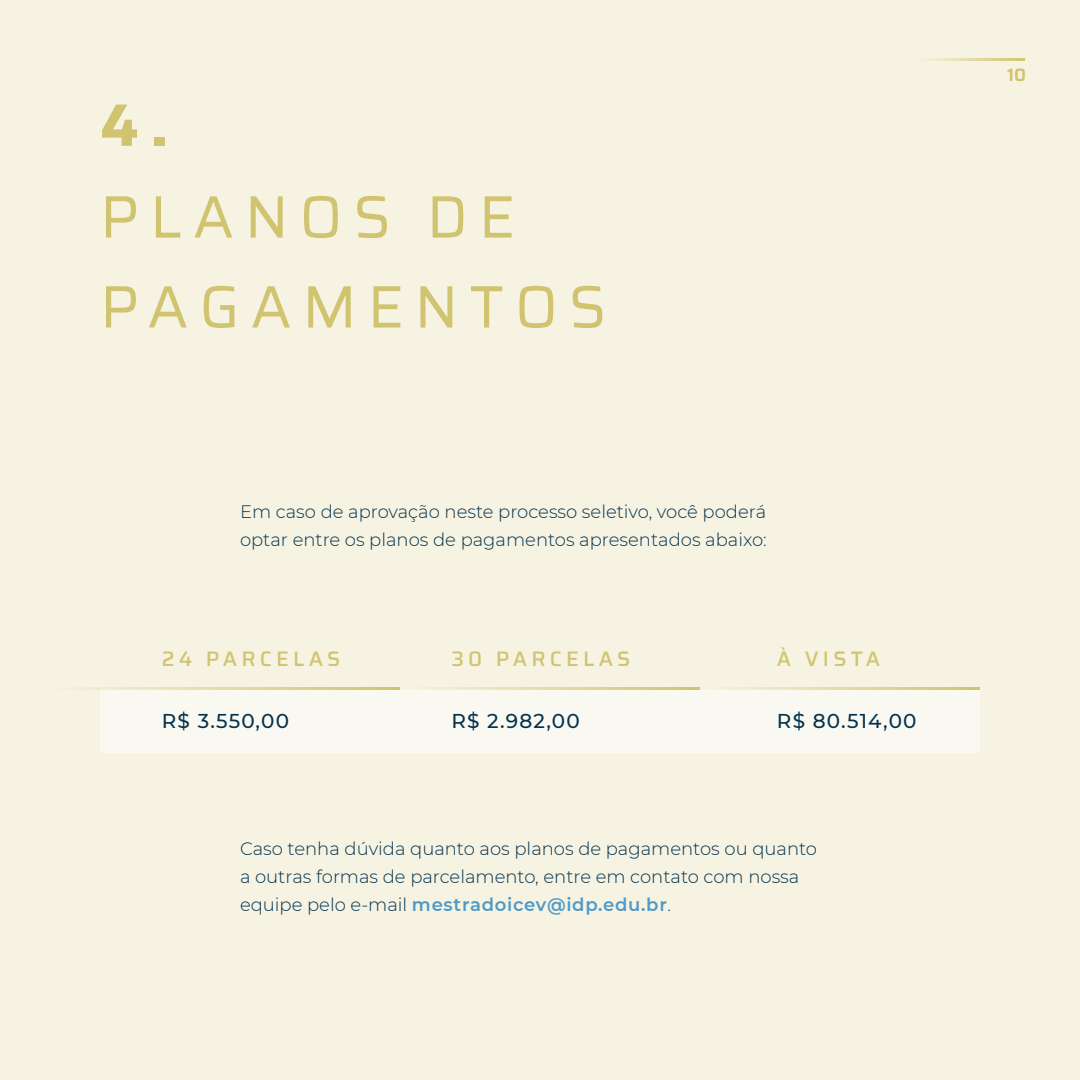
<style>
.page{position:relative;width:1080px;height:1080px;background:#f6f3e2}
.page>*{position:absolute;margin:0;border:0;box-sizing:border-box;transform-origin:0 0}
.t1{font:60px/89.9px "Saira";letter-spacing:.18em;color:#d1c470}
.t2{font:700 60px "Saira";color:#d1c470}
.t3{font:500 21px "Saira";letter-spacing:.2em;color:#d1c470}
.t4{font:500 20px "Montserrat";letter-spacing:.06em;color:#03334f}
.t5{font:300 18px/28px "Montserrat";color:#03334f}
.t6{font:600 18px "Saira";color:#d1c470}
.s1{font-weight:600;color:#4f99c9}
</style>
<div class="page">
<svg style="left:928px;top:59px;width:97px;height:2px"></svg>
<div style="left:100px;top:689px;width:880px;height:64px;background:#faf9f1"></div>
<svg style="left:79px;top:687px;width:319px;height:2px"></svg>
<svg style="left:725px;top:687px;width:255px;height:2px"></svg>
<svg style="left:398px;top:687px;width:302px;height:2px"></svg>
<h1 class="t2" style="left:100px;top:78px;width:70px">4.</h1>
<h1 class="t1" style="left:100px;top:171px;width:508px">PLANOS DE<br>PAGAMENTOS</h1>
<p class="t5" style="left:240px;top:497px;width:528px">Em caso de aprovação neste processo seletivo, você poderá optar entre os planos de pagamentos apresentados abaixo:</p>
<p class="t3" style="left:162px;top:643px;width:180px">24 PARCELAS</p>
<p class="t4" style="left:162px;top:707px;width:129px">R$ 3.550,00</p>
<p class="t3" style="left:451px;top:643px;width:180px">30 PARCELAS</p>
<p class="t4" style="left:451px;top:707px;width:130px">R$ 2.982,00</p>
<p class="t3" style="left:777px;top:643px;width:105px">À VISTA</p>
<p class="t4" style="left:777px;top:707px;width:141px">R$ 80.514,00</p>
<p class="t5" style="left:240px;top:834px;width:579px">Caso tenha dúvida quanto aos planos de pagamentos ou quanto a outras formas de parcelamento, entre em contato com nossa equipe pelo e-mail <span class="s1">mestradoicev@idp.edu.br</span>.</p>
<p class="t6" style="left:1007px;top:61px;width:20px">10</p>
</div>
